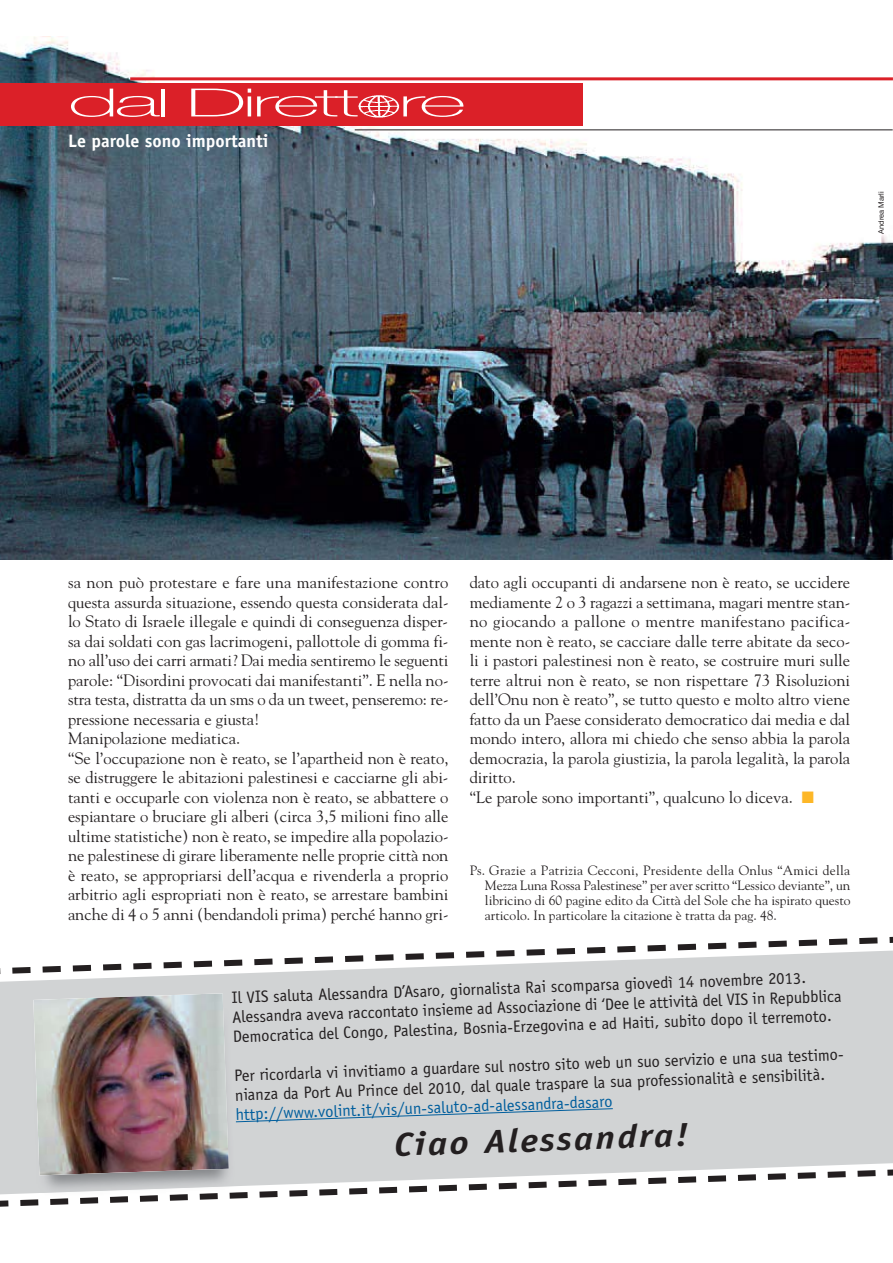
<style>
.page{position:relative;width:893px;height:1263px;background:#fff}
.page>*{position:absolute;margin:0;border:0;box-sizing:border-box;transform-origin:0 0}
.t1{font:100 39px "Helvetica Neue";letter-spacing:-.055em;color:#fff;scale:2.36 1}
.t2{font:italic 700 33px "Officina Sans";color:#231f20;scale:1.15 1}
.t3{font:700 18px "Officina Sans";color:#fff}
.t4{font:16.5px/19.5px "Goudy";color:#231f20}
.t5{font:16.5px/19.5px "Officina Sans";color:#231f20}
.t6{font:16.5px "Officina Sans";color:#005e9d}
.t7{font:13.5px/15px "Goudy";color:#231f20;text-align:justify}
.t8{font:7.5px "Helvetica Neue";color:#231f20}
.s1{color:#db2028}
.s2{color:#fdb727}
</style>
<div class="page">
<img style="left:0;top:36px;width:893px;height:524px">
<div style="left:0;top:83px;width:582px;height:43px;background:#db2028"></div>
<img style="left:358px;top:96px;width:42px;height:22px">
<hr style="left:130px;top:77px;width:763px;height:3px;background:#db2028">
<hr style="left:355px;top:129px;width:538px;height:1px;background:#231f20">
<div style="left:0;top:978px;width:893px;height:15px;background:#d1d3d4"></div>
<svg style="left:0;top:936px;width:893px;height:42px"></svg>
<svg style="left:0;top:993px;width:893px;height:214px;background:#d3d4d5"></svg>
<img style="left:33px;top:993px;width:196px;height:182px">
<h1 class="t1" style="left:68px;top:89px;width:170px">dal Dirett<span class="s1">o</span>re</h1>
<p class="t3" style="left:68px;top:134px;width:202px">Le parole sono importanti</p>
<p class="t8" style="left:878px;top:234px;width:44px;rotate:-90deg">Andrea Marli</p>
<p class="t4" style="left:68px;top:574px;width:382px">sa non può protestare e fare una manifestazione contro questa assurda situazione, essendo questa considerata dal&shy;lo Stato di Israele illegale e quindi di conseguenza disper&shy;sa dai soldati con gas lacrimogeni, pallottole di gomma fi&shy;no all’uso dei carri armati? Dai media sentiremo le seguenti parole: “Disordini provocati dai manifestanti”. E nella no&shy;stra testa, distratta da un sms o da un tweet, penseremo: re&shy;pressione necessaria e giusta!<br>Manipolazione mediatica.<br>“Se l’occupazione non è reato, se l’apartheid non è reato, se distruggere le abitazioni palestinesi e cacciarne gli abi&shy;tanti e occuparle con violenza non è reato, se abbattere o espiantare o bruciare gli alberi (circa 3,5 milioni fino alle ultime statistiche) non è reato, se impedire alla popolazio&shy;ne palestinese di girare liberamente nelle proprie città non è reato, se appropriarsi dell’acqua e rivenderla a proprio arbitrio agli espropriati non è reato, se arrestare bambini anche di 4 o 5 anni (bendandoli prima) perché hanno gri-</p>
<p class="t4" style="left:470px;top:574px;width:382px">dato agli occupanti di andarsene non è reato, se uccidere mediamente 2 o 3 ragazzi a settimana, magari mentre stan&shy;no giocando a pallone o mentre manifestano pacifica&shy;mente non è reato, se cacciare dalle terre abitate da seco&shy;li i pastori palestinesi non è reato, se costruire muri sulle terre altrui non è reato, se non rispettare 73 Risoluzioni dell’Onu non è reato”, se tutto questo e molto altro viene fatto da un Paese considerato democratico dai media e dal mondo intero, allora mi chiedo che senso abbia la parola democrazia, la parola giustizia, la parola legalità, la parola diritto.<br>“Le parole sono importanti”, qualcuno lo diceva. <span class="s2">■</span></p>
<p class="t7" style="left:485px;top:864px;width:367px;text-indent:-15px">Ps. Grazie a Patrizia Cecconi, Presidente della Onlus “Amici della Mezza Luna Rossa Palestinese” per aver scritto “Lessico deviante”, un libricino di 60 pagine edito da Città del Sole che ha ispirato questo articolo. In particolare la citazione è tratta da pag. 48.</p>
<p class="t5" style="left:231px;top:989px;width:611px;rotate:-2deg">Il VIS saluta Alessandra D’Asaro, giornalista Rai scomparsa giovedì 14 novembre 2013.<br>Alessandra aveva raccontato insieme ad Associazione di ‘Dee le attività del VIS in Repubblica<br>Democratica del Congo, Palestina, Bosnia-Erzegovina e ad Haiti, subito dopo il terremoto.</p>
<p class="t5" style="left:234px;top:1067px;width:614px;rotate:-2deg">Per ricordarla vi invitiamo a guardare sul nostro sito web un suo servizio e una sua testimo&shy;nianza da Port Au Prince del 2010, dal quale traspare la sua professionalità e sensibilità.</p>
<p class="t6" style="left:235px;top:1108px;width:378px;rotate:-2deg">http://www.volint.it/vis/un-saluto-ad-alessandra-dasaro</p>
<h2 class="t2" style="left:394px;top:1132px;width:258px;rotate:-2deg">Ciao Alessandra!</h2>
</div>
